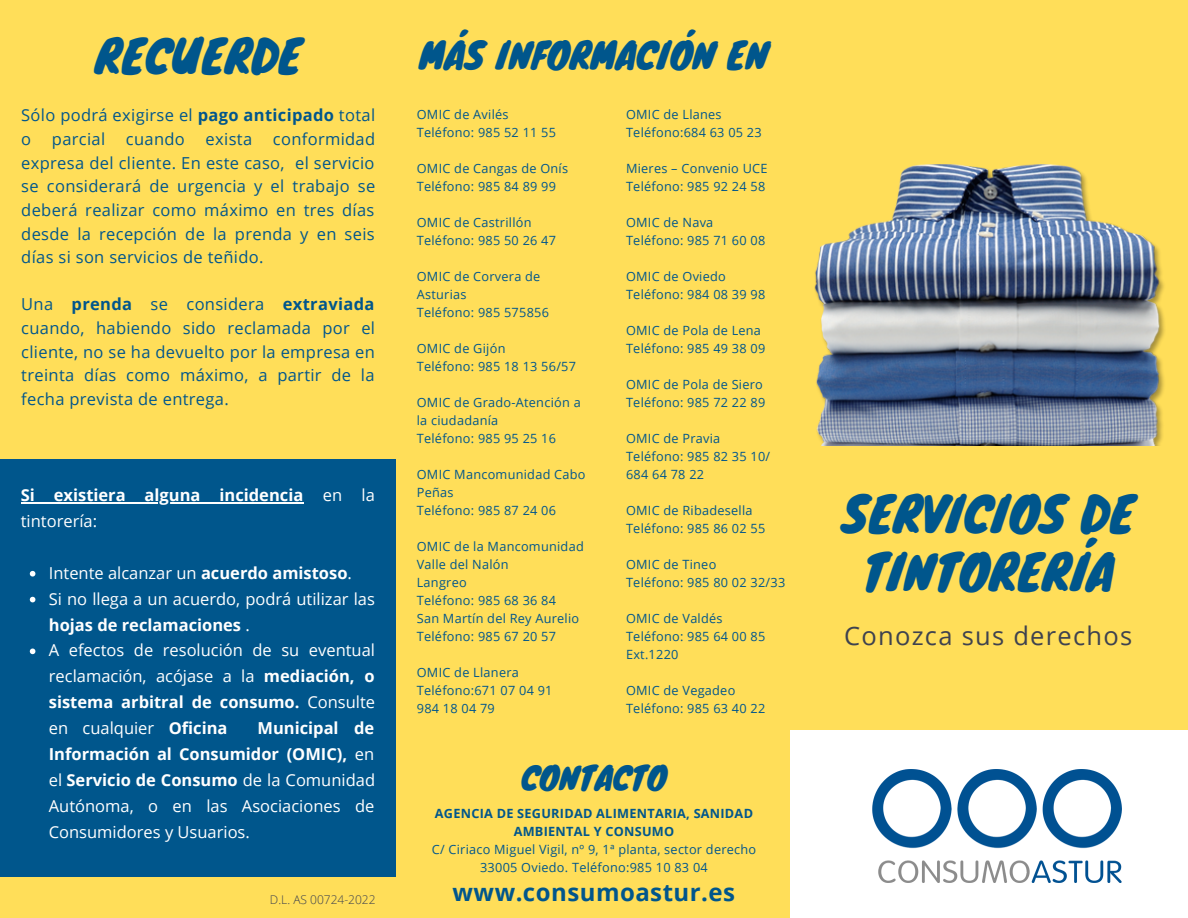
<style>
.page{position:relative;width:1188px;height:918px;background:#ffde59}
.page>*{position:absolute;margin:0;border:0;box-sizing:border-box;transform-origin:0 0}
.t1{font:48px/57.3px "Knewave";color:#00568c;text-align:center}
.t2{font:45px "Knewave";color:#00568c}
.t3{font:36px "Knewave";color:#00568c}
.t4{font:31.5px "Knewave";color:#00568c}
.t5{font:25.5px "Open Sans";letter-spacing:.05em;color:#3e424f}
.t6{font:700 24px "Open Sans";letter-spacing:.02em;color:#00568c}
.t7{font:16.5px/23.7px "Open Sans";letter-spacing:.02em;color:#00568c;text-align:justify}
.t8{font:16.5px/25.8px "Open Sans";color:#fff;text-align:justify}
.t9{font:700 16.5px/25.8px "Open Sans";color:#fff}
.t10{font:12.75px/18px "Open Sans";letter-spacing:.02em;color:#00568c}
.t11{font:700 12.75px/18px "Open Sans";letter-spacing:.02em;color:#00568c;text-align:center}
.t12{font:300 12px "Open Sans";color:#3e424f}
.s1{font-weight:700}
.s2{font-weight:400}
</style>
<div class="page">
<div style="left:791px;top:730px;width:397px;height:187px;background:#fff"></div>
<img style="left:873px;top:769px;width:248px;height:114px">
<img style="left:814px;top:164px;width:351px;height:282px">
<div style="left:0;top:459px;width:396px;height:417px;background:#00568c"></div>
<svg style="left:30px;top:571px;width:5px;height:6px"></svg>
<svg style="left:30px;top:597px;width:5px;height:5px"></svg>
<svg style="left:30px;top:649px;width:5px;height:5px"></svg>
<hr style="left:21px;top:502px;width:282px;height:1px;background:#fff">
<p class="t2" style="left:95px;top:20px;width:208px">RECUERDE</p>
<p class="t7" style="left:21px;top:103px;width:355px">Sólo podrá exigirse el <span class="s1">pago anticipado</span> total o</p>
<p class="t7" style="left:21px;top:127px;width:356px;text-indent:252px">conformidad expresa del cliente. En este caso, el servicio se considerará de urgencia y el trabajo se deberá realizar como máximo en tres días desde la recepción de la prenda y en seis días si son servicios de teñido.</p>
<p class="t7" style="left:21px;top:292px;width:355px">Una <span class="s1">prenda</span> se considera <span class="s1">extraviada </span>cuando, habiendo sido reclamada por el cliente, no se ha devuelto por la empresa en treinta días como máximo, a partir de la fecha prevista de entrega.</p>
<p class="t7" style="left:52px;top:127px;width:55px">parcial</p>
<p class="t7" style="left:126px;top:127px;width:60px">cuando</p>
<p class="t7" style="left:206px;top:127px;width:48px">exista</p>
<p class="t9" style="left:21px;top:482px;width:356px">Si existiera alguna incidencia <span class="s2">en la tintorería:</span></p>
<p class="t8" style="left:49px;top:559px;width:305px">Intente alcanzar un <span class="s1">acuerdo amistoso</span>.</p>
<p class="t8" style="left:49px;top:585px;width:328px">Si no llega a un acuerdo, podrá utilizar las <span class="s1">hojas de reclamaciones</span> .</p>
<p class="t8" style="left:49px;top:637px;width:328px">A efectos de resolución de su eventual reclamación, acójase a la <span class="s1">mediación, o sistema arbitral de consumo.</span> Consulte en cualquier <span class="s1">Oficina</span></p>
<p class="t8" style="left:49px;top:715px;width:328px;text-indent:209px"><span class="s1">Municipal de Información al Consumidor (OMIC),</span> en el <span class="s1">Servicio de Consumo</span> de la Comunidad Autónoma, o en las Asociaciones de Consumidores y Usuarios.</p>
<p class="t3" style="left:420px;top:26px;width:350px">MÁS INFORMACIÓN EN</p>
<p class="t10" style="left:417px;top:105px;width:93px">OMIC de Avilés</p>
<p class="t10" style="left:417px;top:123px;width:141px">Teléfono: 985 52 11 55</p>
<p class="t10" style="left:417px;top:159px;width:153px">OMIC de Cangas de Onís</p>
<p class="t10" style="left:417px;top:177px;width:141px">Teléfono: 985 84 89 99</p>
<p class="t10" style="left:417px;top:213px;width:116px">OMIC de Castrillón</p>
<p class="t10" style="left:417px;top:231px;width:141px">Teléfono: 985 50 26 47</p>
<p class="t10" style="left:417px;top:267px;width:125px">OMIC de Corvera de<br>Asturias</p>
<p class="t10" style="left:417px;top:303px;width:134px">Teléfono: 985 575856</p>
<p class="t10" style="left:417px;top:339px;width:90px">OMIC de Gijón</p>
<p class="t10" style="left:417px;top:357px;width:161px">Teléfono: 985 18 13 56/57</p>
<p class="t10" style="left:417px;top:393px;width:165px">OMIC de Grado-Atención a la ciudadanía</p>
<p class="t10" style="left:417px;top:429px;width:141px">Teléfono: 985 95 25 16</p>
<p class="t10" style="left:417px;top:465px;width:170px">OMIC Mancomunidad Cabo<br>Peñas</p>
<p class="t10" style="left:417px;top:501px;width:141px">Teléfono: 985 87 24 06</p>
<p class="t10" style="left:417px;top:537px;width:168px">OMIC de la Mancomunidad<br>Valle del Nalón</p>
<p class="t10" style="left:417px;top:573px;width:51px">Langreo</p>
<p class="t10" style="left:417px;top:591px;width:141px">Teléfono: 985 68 36 84</p>
<p class="t10" style="left:417px;top:609px;width:164px">San Martín del Rey Aurelio</p>
<p class="t10" style="left:417px;top:627px;width:141px">Teléfono: 985 67 20 57</p>
<p class="t10" style="left:417px;top:663px;width:104px">OMIC de Llanera</p>
<p class="t10" style="left:417px;top:681px;width:137px">Teléfono:671 07 04 91</p>
<p class="t10" style="left:417px;top:699px;width:80px">984 18 04 79</p>
<p class="t10" style="left:626px;top:105px;width:97px">OMIC de Llanes</p>
<p class="t10" style="left:626px;top:123px;width:137px">Teléfono:684 63 05 23</p>
<p class="t10" style="left:626px;top:159px;width:143px">Mieres – Convenio UCE</p>
<p class="t10" style="left:626px;top:177px;width:141px">Teléfono: 985 92 24 58</p>
<p class="t10" style="left:626px;top:213px;width:89px">OMIC de Nava</p>
<p class="t10" style="left:626px;top:231px;width:141px">Teléfono: 985 71 60 08</p>
<p class="t10" style="left:626px;top:267px;width:101px">OMIC de Oviedo</p>
<p class="t10" style="left:626px;top:285px;width:141px">Teléfono: 984 08 39 98</p>
<p class="t10" style="left:626px;top:321px;width:137px">OMIC de Pola de Lena</p>
<p class="t10" style="left:626px;top:339px;width:141px">Teléfono: 985 49 38 09</p>
<p class="t10" style="left:626px;top:375px;width:138px">OMIC de Pola de Siero</p>
<p class="t10" style="left:626px;top:393px;width:141px">Teléfono: 985 72 22 89</p>
<p class="t10" style="left:626px;top:429px;width:96px">OMIC de Pravia</p>
<p class="t10" style="left:626px;top:447px;width:146px">Teléfono: 985 82 35 10/</p>
<p class="t10" style="left:626px;top:465px;width:80px">684 64 78 22</p>
<p class="t10" style="left:626px;top:501px;width:128px">OMIC de Ribadesella</p>
<p class="t10" style="left:626px;top:519px;width:141px">Teléfono: 985 86 02 55</p>
<p class="t10" style="left:626px;top:555px;width:92px">OMIC de Tineo</p>
<p class="t10" style="left:626px;top:573px;width:161px">Teléfono: 985 80 02 32/33</p>
<p class="t10" style="left:626px;top:609px;width:98px">OMIC de Valdés</p>
<p class="t10" style="left:626px;top:627px;width:141px">Teléfono: 985 64 00 85</p>
<p class="t10" style="left:626px;top:645px;width:54px">Ext.1220</p>
<p class="t10" style="left:626px;top:681px;width:111px">OMIC de Vegadeo</p>
<p class="t10" style="left:626px;top:699px;width:141px">Teléfono: 985 63 40 22</p>
<p class="t4" style="left:521px;top:752px;width:147px">CONTACTO</p>
<p class="t11" style="left:435px;top:804px;width:320px">AGENCIA DE SEGURIDAD ALIMENTARIA, SANIDAD<br>AMBIENTAL Y CONSUMO</p>
<p class="t10" style="left:432px;top:840px;width:326px">C/ Ciriaco Miguel Vigil, nº 9, 1ª planta, sector derecho</p>
<p class="t10" style="left:480px;top:858px;width:229px">33005 Oviedo. Teléfono:985 10 83 04</p>
<p class="t12" style="left:270px;top:891px;width:107px">D.L. AS 00724-2022</p>
<p class="t6" style="left:453px;top:876px;width:284px">www.consumoastur.es</p>
<p class="t1" style="left:842px;top:484px;width:294px">SERVICIOS DE<br>TINTORERÍA</p>
<p class="t5" style="left:844px;top:618px;width:290px">Conozca sus derechos</p>
</div>
